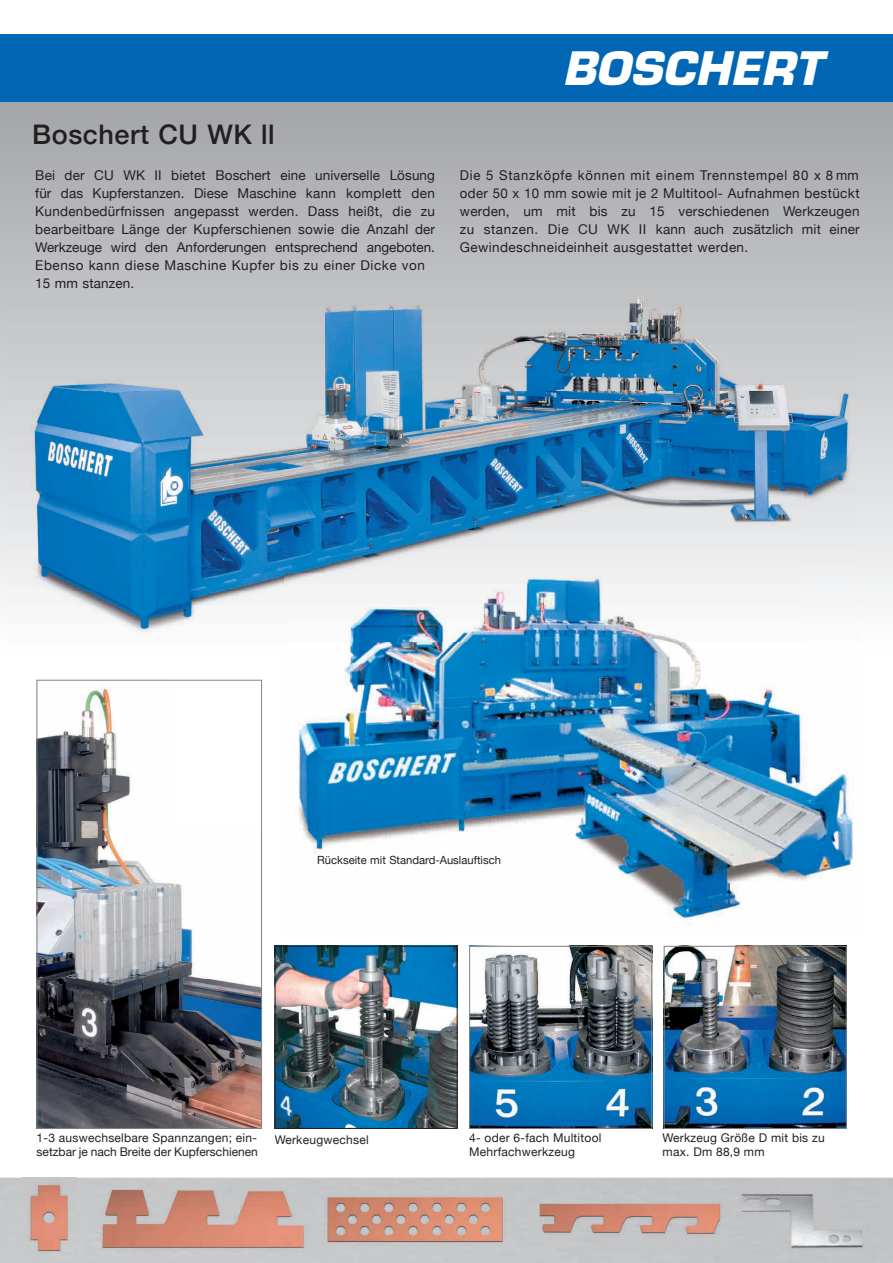
<style>
.page{position:relative;width:893px;height:1263px;background:#fff}
.page>*{position:absolute;margin:0;border:0;box-sizing:border-box;transform-origin:0 0}
.t1{font:italic 700 45px "Eurostile LT Std";color:#fff}
.t2{font:500 27px "Helvetica Neue";letter-spacing:.02em;color:#231f20}
.t3{font:13.5px/18px "Helvetica Neue";letter-spacing:.02em;color:#231f20}
.t4{font:12px/13.5px "Helvetica Neue";letter-spacing:.02em;color:#231f20}
.t5{font:12px/13.5px "Helvetica Neue";color:#231f20}
.t6{font:11.25px "Helvetica Neue";color:#231f20}
</style>
<div class="page">
<svg style="left:0;top:101px;width:893px;height:499px;background:#b4b5b9"></svg>
<div style="left:0;top:34px;width:893px;height:67px;background:#0166b3"></div>
<img style="left:324px;top:1193px;width:183px;height:53px">
<img style="left:22px;top:1178px;width:54px;height:81px">
<img style="left:85px;top:1184px;width:230px;height:71px">
<img style="left:528px;top:1197px;width:203px;height:45px">
<img style="left:731px;top:1185px;width:138px;height:70px">
<img style="left:8px;top:292px;width:795px;height:200px">
<img style="left:803px;top:292px;width:53px;height:281px">
<img style="left:8px;top:492px;width:318px;height:99px">
<img style="left:326px;top:492px;width:477px;height:81px">
<img style="left:8px;top:591px;width:276px;height:41px">
<img style="left:298px;top:573px;width:562px;height:351px">
<img style="left:284px;top:573px;width:572px;height:68px">
<img style="left:39px;top:685px;width:221px;height:442px">
<div style="left:37px;top:680px;width:225px;height:449px;border:1px solid #808285"></div>
<img style="left:277px;top:948px;width:179px;height:179px">
<div style="left:275px;top:946px;width:183px;height:183px;border:1px solid #231f20"></div>
<img style="left:471px;top:948px;width:179px;height:179px">
<div style="left:469px;top:946px;width:183px;height:183px;border:1px solid #808285"></div>
<img style="left:666px;top:948px;width:179px;height:179px">
<div style="left:664px;top:946px;width:183px;height:183px;border:1px solid #808285"></div>
<h2 class="t2" style="left:32px;top:113px;width:244px">Boschert CU WK ll</h2>
<h1 class="t1" style="left:562px;top:40px;width:261px">BOSCHERT</h1>
<p class="t3" style="left:35px;top:167px;width:401px">Bei der CU WK II bietet Boschert eine universelle Lösung für das Kupferstanzen. Diese Maschine kann komplett den Kundenbedürfnissen angepasst werden. Dass heißt, die zu bearbeitbare Länge der Kupferschienen sowie die Anzahl der Werkzeuge wird den Anforderungen entsprechend angeboten.<br>Ebenso kann diese Maschine Kupfer bis zu einer Dicke von 15 mm stanzen.</p>
<p class="t3" style="left:460px;top:167px;width:401px;text-align:justify">Die 5 Stanzköpfe können mit einem Trennstempel 80 x 8 mm oder 50 x 10 mm sowie mit je 2 Multitool- Aufnahmen bestückt werden, um mit bis zu 15 verschiedenen Werkzeugen zu stanzen. Die CU WK II kann auch zusätzlich mit einer Gewindeschneideinheit ausgestattet werden.</p>
<p class="t6" style="left:317px;top:852px;width:185px">Rückseite mit Standard-Auslauftisch</p>
<p class="t5" style="left:37px;top:1132px;width:223px">1-3 auswechselbare Spannzangen; ein&shy;setzbar je nach Breite der Kupferschienen</p>
<p class="t4" style="left:275px;top:1133px;width:95px">Werkeugwechsel</p>
<p class="t4" style="left:469px;top:1132px;width:134px">4- oder 6-fach Multitool<br>Mehrfachwerkzeug</p>
<p class="t4" style="left:663px;top:1132px;width:164px">Werkzeug Größe D mit bis zu max. Dm 88,9 mm</p>
</div>
